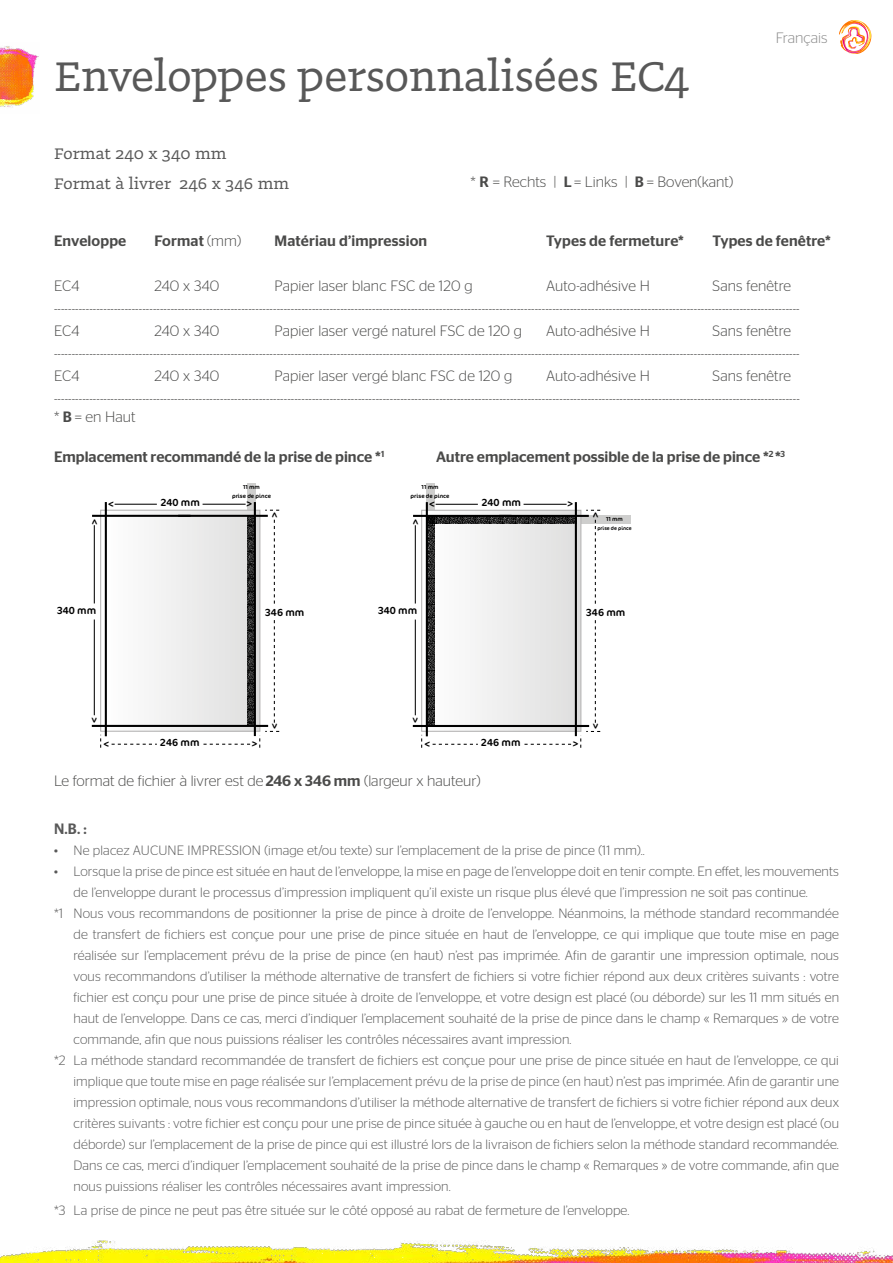
<style>
.page{position:relative;width:893px;height:1263px;background:#fff}
.page>*{position:absolute;margin:0;border:0;box-sizing:border-box;transform-origin:0 0}
.t1{font:48.75px "Doko";color:#585858}
.t2{font:18px/30px "Doko";letter-spacing:.01em;color:#585858}
.t3{font:300 15px/22.5px "Stag Sans";letter-spacing:.01em;color:#4a4a49}
.t4{font:500 15px "Stag Sans";color:#4a4a49}
.t5{font:300 15px "Stag Sans";color:#888}
.t6{font:500 15px "Stag Sans";color:#585858}
.t7{font:300 13.5px "Stag Sans";letter-spacing:.01em;color:#585858}
.t8{font:10.35px "Cocon";color:#000}
.t9{font:5.85px/8.9px "Cocon";color:#000;text-align:center}
.t10{font:5.25px "Cocon";color:#000}
.s1{font-weight:500}
.s2{font-weight:300}
</style>
<div class="page">
<img style="left:0;top:1240px;width:893px;height:23px">
<img style="left:0;top:46px;width:39px;height:62px">
<svg style="left:839px;top:20px;width:33px;height:34px"></svg>
<div style="left:247px;top:483px;width:9px;height:81px;background:#cececd"></div>
<div style="left:101px;top:510px;width:159px;height:221px;background:linear-gradient(to right,#fff,#d9d9d8)"></div>
<div style="left:100px;top:510px;width:160px;height:222px;border:1px solid #b3b2b2"></div>
<hr style="left:92px;top:515px;width:176px;height:2px;background:#000">
<hr style="left:92px;top:725px;width:176px;height:2px;background:#000">
<hr style="left:105px;top:502px;width:2px;height:234px;background:#000">
<hr style="left:254px;top:502px;width:2px;height:234px;background:#000">
<hr style="left:115px;top:504px;width:42px;height:1px;background:#000">
<hr style="left:203px;top:504px;width:43px;height:1px;background:#000">
<svg style="left:112px;top:744px;width:45px;height:1px"></svg>
<svg style="left:203px;top:744px;width:47px;height:1px"></svg>
<svg style="left:274px;top:520px;width:1px;height:84px"></svg>
<svg style="left:274px;top:620px;width:1px;height:103px"></svg>
<hr style="left:94px;top:619px;width:1px;height:96px;background:#000">
<hr style="left:94px;top:525px;width:1px;height:78px;background:#000">
<svg style="left:259px;top:731px;width:20px;height:17px"></svg>
<svg style="left:247px;top:517px;width:7px;height:208px"></svg>
<div style="left:543px;top:515px;width:87px;height:8px;background:#cececd"></div>
<div style="left:426px;top:483px;width:8px;height:81px;background:#cececd"></div>
<svg style="left:423px;top:512px;width:156px;height:218px"></svg>
<div style="left:421px;top:510px;width:160px;height:222px;border:1px solid #b3b2b2"></div>
<hr style="left:413px;top:515px;width:176px;height:2px;background:#000">
<hr style="left:413px;top:725px;width:176px;height:2px;background:#000">
<hr style="left:426px;top:502px;width:2px;height:234px;background:#000">
<hr style="left:575px;top:502px;width:2px;height:234px;background:#000">
<hr style="left:436px;top:504px;width:42px;height:1px;background:#000">
<hr style="left:524px;top:504px;width:43px;height:1px;background:#000">
<svg style="left:433px;top:744px;width:45px;height:1px"></svg>
<svg style="left:524px;top:744px;width:47px;height:1px"></svg>
<svg style="left:595px;top:520px;width:1px;height:84px"></svg>
<svg style="left:595px;top:620px;width:1px;height:103px"></svg>
<hr style="left:415px;top:620px;width:1px;height:95px;background:#000">
<hr style="left:415px;top:525px;width:1px;height:78px;background:#000">
<svg style="left:580px;top:731px;width:20px;height:17px"></svg>
<svg style="left:428px;top:523px;width:6px;height:202px"></svg>
<svg style="left:428px;top:517px;width:147px;height:6px"></svg>
<h1 class="t1" style="left:54px;top:47px;width:637px">Enveloppes personnalisées EC4</h1>
<h2 class="t2" style="left:54px;top:138px;width:237px">Format 240 x 340 mm<br>Format à livrer 246 x 346 mm</h2>
<p class="t3" style="left:471px;top:170px;width:264px">* <span class="s1">R</span> = Rechts | <span class="s1">L</span> = Links | <span class="s1">B</span> = Boven(kant)</p>
<p class="t5" style="left:776px;top:30px;width:53px">Français</p>
<p class="t4" style="left:54px;top:232px;width:74px">Enveloppe</p>
<p class="t4" style="left:155px;top:232px;width:88px">Format <span class="s2">(mm)</span></p>
<p class="t4" style="left:275px;top:232px;width:154px">Matériau d’impression</p>
<p class="t4" style="left:546px;top:232px;width:139px">Types de fermeture*</p>
<p class="t4" style="left:713px;top:232px;width:120px">Types de fenêtre*</p>
<p class="t3" style="left:54px;top:274px;width:27px">EC4</p>
<p class="t3" style="left:155px;top:274px;width:66px">240 x 340</p>
<p class="t3" style="left:275px;top:274px;width:200px">Papier laser blanc FSC de 120 g</p>
<p class="t3" style="left:546px;top:274px;width:106px">Auto-adhésive H</p>
<p class="t3" style="left:54px;top:274px;width:747px;text-indent:658px">Sans fenêtre -------------------------------------------------------------------------------------------------------------------------------------------------------------------------------------------------------------------<br>EC4</p>
<p class="t3" style="left:54px;top:319px;width:747px;text-indent:658px">Sans fenêtre -------------------------------------------------------------------------------------------------------------------------------------------------------------------------------------------------------------------<br>EC4</p>
<p class="t3" style="left:155px;top:319px;width:66px">240 x 340</p>
<p class="t3" style="left:275px;top:319px;width:249px">Papier laser vergé naturel FSC de 120 g</p>
<p class="t3" style="left:546px;top:319px;width:106px">Auto-adhésive H</p>
<p class="t3" style="left:54px;top:364px;width:747px;text-indent:658px">Sans fenêtre -------------------------------------------------------------------------------------------------------------------------------------------------------------------------------------------------------------------</p>
<p class="t3" style="left:54px;top:405px;width:83px">* <span class="s1">B</span> = en Haut</p>
<p class="t4" style="left:54px;top:448px;width:332px">Emplacement recommandé de la prise de pince *<sup>1</sup></p>
<p class="t4" style="left:436px;top:448px;width:351px">Autre emplacement possible de la prise de pince *<sup>2</sup> *<sup>3</sup></p>
<p class="t3" style="left:155px;top:364px;width:66px">240 x 340</p>
<p class="t3" style="left:275px;top:364px;width:239px">Papier laser vergé blanc FSC de 120 g</p>
<p class="t3" style="left:546px;top:364px;width:106px">Auto-adhésive H</p>
<p class="t8" style="left:114px;top:512px;width:8px;rotate:-180deg">&gt;</p>
<p class="t9" style="left:232px;top:482px;width:40px">11 mm<br>prise de pince</p>
<p class="t9" style="left:411px;top:482px;width:40px">11 mm<br>prise de pince</p>
<p class="t8" style="left:160px;top:495px;width:41px">240 mm</p>
<p class="t8" style="left:246px;top:496px;width:8px">&gt;</p>
<p class="t8" style="left:435px;top:512px;width:8px;rotate:-180deg">&gt;</p>
<p class="t8" style="left:481px;top:495px;width:41px">240 mm</p>
<p class="t8" style="left:567px;top:496px;width:8px">&gt;</p>
<p class="t8" style="left:87px;top:525px;width:8px;rotate:-90deg">&gt;</p>
<p class="t8" style="left:267px;top:518px;width:8px;rotate:-90deg">&gt;</p>
<p class="t8" style="left:408px;top:525px;width:8px;rotate:-90deg">&gt;</p>
<p class="t8" style="left:588px;top:518px;width:8px;rotate:-90deg">&gt;</p>
<p class="t9" style="left:606px;top:514px;width:18px">11 mm</p>
<p class="t10" style="left:597px;top:524px;width:36px">prise de pince</p>
<p class="t8" style="left:57px;top:603px;width:41px">340 mm</p>
<p class="t8" style="left:265px;top:605px;width:41px">346 mm</p>
<p class="t8" style="left:378px;top:603px;width:41px">340 mm</p>
<p class="t8" style="left:586px;top:605px;width:41px">346 mm</p>
<p class="t8" style="left:102px;top:717px;width:8px;rotate:90deg">&gt;</p>
<p class="t8" style="left:283px;top:723px;width:8px;rotate:90deg">&gt;</p>
<p class="t8" style="left:423px;top:717px;width:8px;rotate:90deg">&gt;</p>
<p class="t8" style="left:604px;top:723px;width:8px;rotate:90deg">&gt;</p>
<p class="t8" style="left:109px;top:752px;width:8px;rotate:-180deg">&gt;</p>
<p class="t8" style="left:160px;top:734px;width:41px">246 mm</p>
<p class="t8" style="left:252px;top:736px;width:8px">&gt;</p>
<p class="t8" style="left:430px;top:752px;width:8px;rotate:-180deg">&gt;</p>
<p class="t8" style="left:481px;top:735px;width:41px">246 mm</p>
<p class="t8" style="left:572px;top:736px;width:8px">&gt;</p>
<p class="t3" style="left:54px;top:769px;width:428px">Le format de fichier à livrer est de <span class="s1">246 x 346 mm</span> (largeur x hauteur)</p>
<p class="t6" style="left:54px;top:820px;width:34px">N.B. :</p>
<p class="t7" style="left:54px;top:843px;width:592px">• Ne placez AUCUNE IMPRESSION (image et/ou texte) sur l’emplacement de la prise de pince (11 mm)..</p>
<p class="t7" style="left:54px;top:864px;width:786px">• Lorsque la prise de pince est située en haut de l’enveloppe, la mise en page de l’enveloppe doit en tenir compte. En effet, les mouvements</p>
<p class="t7" style="left:73px;top:885px;width:736px">de l’enveloppe durant le processus d’impression impliquent qu’il existe un risque plus élevé que l’impression ne soit pas continue.</p>
<p class="t7" style="left:54px;top:906px;width:786px">*1 Nous vous recommandons de positionner la prise de pince à droite de l’enveloppe. Néanmoins, la méthode standard recommandée</p>
<p class="t7" style="left:73px;top:927px;width:767px">de transfert de fichiers est conçue pour une prise de pince située en haut de l’enveloppe, ce qui implique que toute mise en page</p>
<p class="t7" style="left:73px;top:948px;width:767px">réalisée sur l’emplacement prévu de la prise de pince (en haut) n’est pas imprimée. Afin de garantir une impression optimale, nous</p>
<p class="t7" style="left:73px;top:969px;width:767px">vous recommandons d’utiliser la méthode alternative de transfert de fichiers si votre fichier répond aux deux critères suivants : votre</p>
<p class="t7" style="left:73px;top:990px;width:767px">fichier est conçu pour une prise de pince située à droite de l’enveloppe, et votre design est placé (ou déborde) sur les 11 mm situés en</p>
<p class="t7" style="left:73px;top:1011px;width:767px">haut de l’enveloppe. Dans ce cas, merci d’indiquer l’emplacement souhaité de la prise de pince dans le champ « Remarques » de votre</p>
<p class="t7" style="left:73px;top:1032px;width:499px">commande, afin que nous puissions réaliser les contrôles nécessaires avant impression.</p>
<p class="t7" style="left:54px;top:1053px;width:786px">*2 La méthode standard recommandée de transfert de fichiers est conçue pour une prise de pince située en haut de l’enveloppe, ce qui</p>
<p class="t7" style="left:73px;top:1074px;width:767px">implique que toute mise en page réalisée sur l’emplacement prévu de la prise de pince (en haut) n’est pas imprimée. Afin de garantir une</p>
<p class="t7" style="left:73px;top:1095px;width:767px">impression optimale, nous vous recommandons d’utiliser la méthode alternative de transfert de fichiers si votre fichier répond aux deux</p>
<p class="t7" style="left:73px;top:1116px;width:767px">critères suivants : votre fichier est conçu pour une prise de pince située à gauche ou en haut de l’enveloppe, et votre design est placé (ou</p>
<p class="t7" style="left:73px;top:1137px;width:767px">déborde) sur l’emplacement de la prise de pince qui est illustré lors de la livraison de fichiers selon la méthode standard recommandée.</p>
<p class="t7" style="left:73px;top:1158px;width:767px">Dans ce cas, merci d’indiquer l’emplacement souhaité de la prise de pince dans le champ « Remarques » de votre commande, afin que</p>
<p class="t7" style="left:73px;top:1179px;width:379px">nous puissions réaliser les contrôles nécessaires avant impression.</p>
<p class="t7" style="left:54px;top:1203px;width:577px">*3 La prise de pince ne peut pas être située sur le côté opposé au rabat de fermeture de l’enveloppe.</p>
</div>
